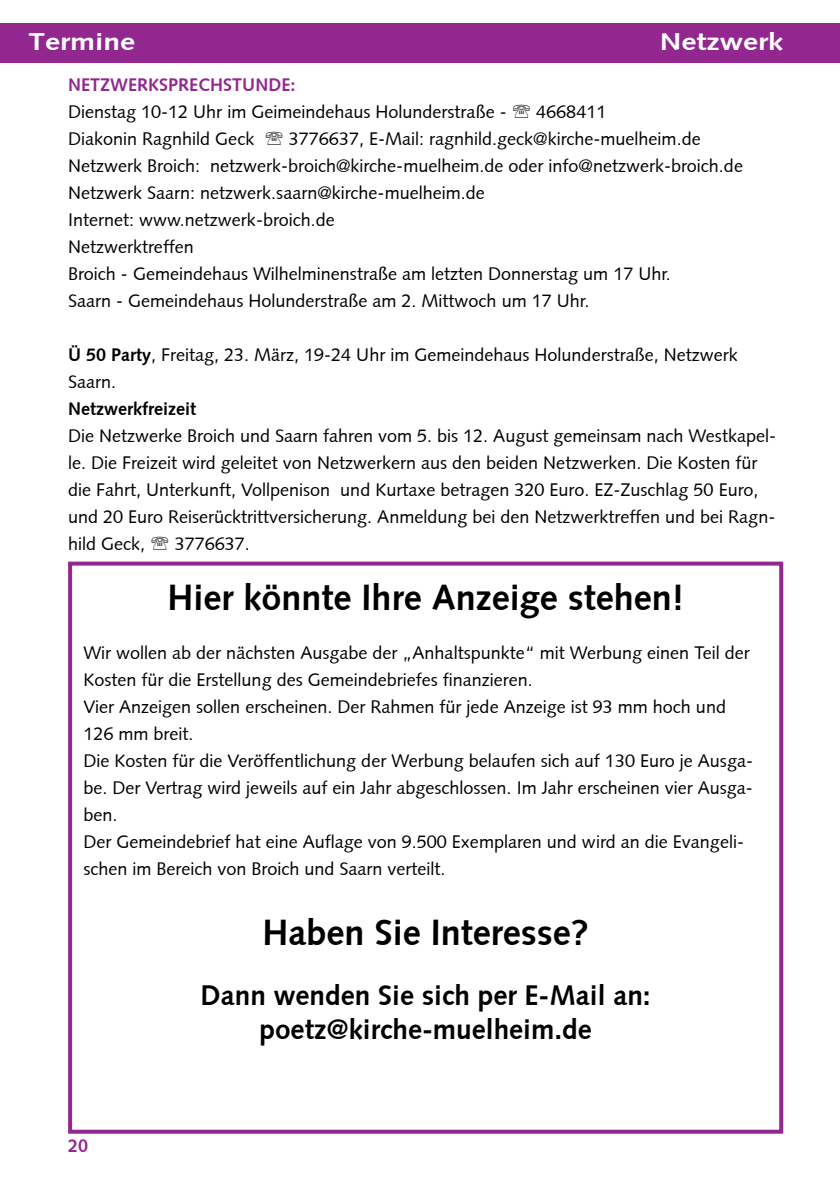
<style>
.page{position:relative;width:840px;height:1191px;background:#fff}
.page>*{position:absolute;margin:0;border:0;box-sizing:border-box;transform-origin:0 0}
.t1{font:700 36px "Syntax";color:#000}
.t2{font:700 28px/33.6px "Syntax";color:#000;text-align:center}
.t3{font:700 24px "Syntax";color:#fff;scale:1.25 1}
.t4{font:18px/27px "Syntax";color:#000}
.t5{font:700 18px "Syntax";color:#92278f}
.t6{font:700 18px "Syntax";color:#000}
.s1{font-weight:700}
</style>
<div class="page">
<div style="left:0;top:23px;width:839px;height:39px;background:#92278f"></div>
<div style="left:68px;top:561px;width:714px;height:572px;border:4px solid #92278f"></div>
<h3 class="t3" style="left:28px;top:28px;width:87px">Termine</h3>
<h3 class="t3" style="left:659px;top:28px;width:100px">Netzwerk</h3>
<p class="t5" style="left:68px;top:74px;width:25px">Netzwe</p>
<p class="t5" style="left:137px;top:74px;width:64px">rksprechstunde</p>
<p class="t5" style="left:290px;top:74px;width:7px">:</p>
<p class="t4" style="left:68px;top:98px;width:440px">Dienstag 10-12 Uhr im Geimeindehaus Holunderstraße -</p>
<p class="t4" style="left:536px;top:98px;width:72px">4668411</p>
<p class="t4" style="left:68px;top:125px;width:188px">Diakonin Ragnhild Geck</p>
<p class="t4" style="left:68px;top:125px;width:676px;text-indent:221px">3776637, E-Mail: ragnhild.geck@kirche-muelheim.de Netzwerk Broich: netzwerk-broich@kirche-muelheim.de oder info@netzwerk-broich.de Netzwerk Saarn: netzwerk.saarn@kirche-muelheim.de<br>Internet: www.netzwerk-broich.de<br>Netzwerktreffen<br>Broich - Gemeindehaus Wilhelminenstraße am letzten Donnerstag um 17 Uhr.<br>Saarn - Gemeindehaus Holunderstraße am 2. Mittwoch um 17 Uhr.</p>
<p class="t4" style="left:68px;top:341px;width:670px"><span class="s1">Ü 50 Party</span>, Freitag, 23. März, 19-24 Uhr im Gemeindehaus Holunderstraße, Netzwerk<br>Saarn.</p>
<p class="t6" style="left:68px;top:398px;width:129px">Netzwerkfreizeit</p>
<p class="t4" style="left:68px;top:422px;width:709px">Die Netzwerke Broich und Saarn fahren vom 5. bis 12. August gemeinsam nach Westkapel&shy;le. Die Freizeit wird geleitet von Netzwerkern aus den beiden Netzwerken. Die Kosten für die Fahrt, Unterkunft, Vollpenison und Kurtaxe betragen 320 Euro. EZ-Zuschlag 50 Euro, und 20 Euro Reiserücktrittversicherung. Anmeldung bei den Netzwerktreffen und bei Ragn&shy;hild Geck,</p>
<p class="t4" style="left:175px;top:530px;width:77px">3776637.</p>
<h1 class="t1" style="left:167px;top:577px;width:518px">Hier könnte Ihre Anzeige stehen!</h1>
<p class="t4" style="left:83px;top:639px;width:670px">Wir wollen ab der nächsten Ausgabe der „Anhaltspunkte“ mit Werbung einen Teil der Kosten für die Erstellung des Gemeindebriefes finanzieren.<br>Vier Anzeigen sollen erscheinen. Der Rahmen für jede Anzeige ist 93 mm hoch und 126 mm breit.<br>Die Kosten für die Veröffentlichung der Werbung belaufen sich auf 130 Euro je Ausga&shy;be. Der Vertrag wird jeweils auf ein Jahr abgeschlossen. Im Jahr erscheinen vier Ausga&shy;ben.<br>Der Gemeindebrief hat eine Auflage von 9.500 Exemplaren und wird an die Evangeli&shy;schen im Bereich von Broich und Saarn verteilt.</p>
<p class="t5" style="left:68px;top:1135px;width:22px">20</p>
<h1 class="t1" style="left:262px;top:912px;width:327px">Haben Sie Interesse?</h1>
<h2 class="t2" style="left:200px;top:978px;width:451px">Dann wenden Sie sich per E-Mail an: poetz@kirche-muelheim.de</h2>
</div>
